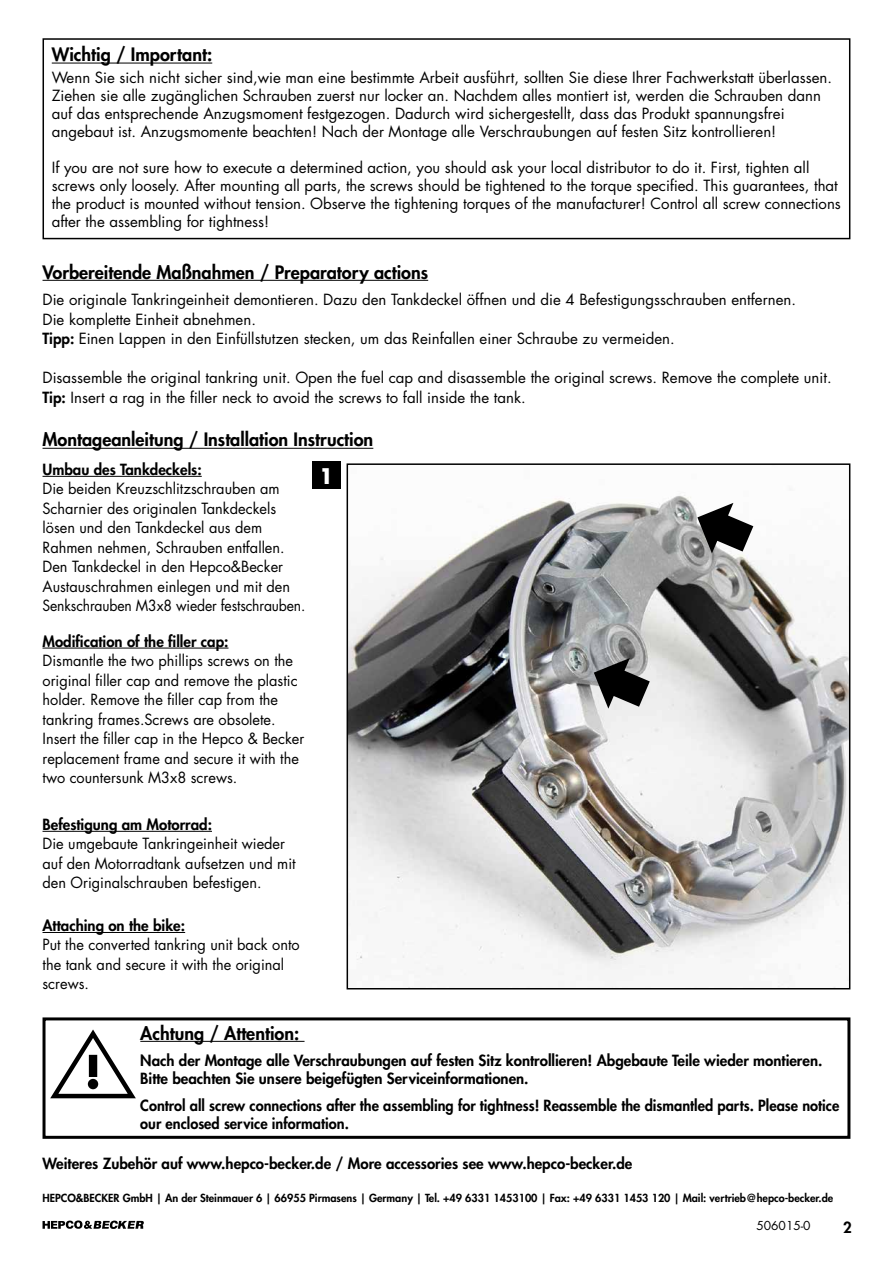
<style>
.page{position:relative;width:893px;height:1263px;background:#fff}
.page>*{position:absolute;margin:0;border:0;box-sizing:border-box;transform-origin:0 0}
.t1{font:700 21px "Futura Std";color:#fff}
.t2{font:800 18px "Futura Std";color:#000}
.t3{font:15px/19.5px "Futura Std";color:#000}
.t4{font:800 15px/18px "Futura Std";color:#000}
.t5{font:12px "Futura Std";color:#000}
.t6{font:800 10.8px "Futura Std";color:#000}
.s1{font-weight:800}
</style>
<div class="page">
<svg style="left:43px;top:1220px;width:101px;height:9px"></svg>
<hr style="left:140px;top:1041px;width:165px;height:1px;background:#000">
<div style="left:43px;top:1017px;width:807px;height:122px;border:3px solid #000"></div>
<svg style="left:46px;top:1027px;width:90px;height:73px"></svg>
<div style="left:43px;top:38px;width:807px;height:201px;border:2px solid #000"></div>
<hr style="left:52px;top:63px;width:160px;height:1px;background:#000">
<hr style="left:43px;top:280px;width:385px;height:1px;background:#000">
<hr style="left:43px;top:932px;width:142px;height:1px;background:#000">
<div style="left:312px;top:461px;width:29px;height:28px;background:#000"></div>
<hr style="left:43px;top:476px;width:159px;height:1px;background:#000">
<hr style="left:43px;top:831px;width:169px;height:1px;background:#000">
<hr style="left:43px;top:648px;width:186px;height:1px;background:#000">
<hr style="left:43px;top:448px;width:330px;height:1px;background:#000">
<img style="left:350px;top:495px;width:497px;height:490px">
<div style="left:347px;top:463px;width:503px;height:526px;border:2px solid #000"></div>
<svg style="left:594px;top:658px;width:56px;height:51px;background:#606061"></svg>
<svg style="left:697px;top:503px;width:56px;height:50px"></svg>
<p class="t2" style="left:52px;top:43px;width:162px">Wichtig / Important:</p>
<p class="t3" style="left:52px;top:69px;width:782px;line-height:18px">Wenn Sie sich nicht sicher sind,wie man eine bestimmte Arbeit ausführt, sollten Sie diese Ihrer Fachwerkstatt überlassen.<br>Ziehen sie alle zugänglichen Schrauben zuerst nur locker an. Nachdem alles montiert ist, werden die Schrauben dann auf das entsprechende Anzugsmoment festgezogen. Dadurch wird sichergestellt, dass das Produkt spannungsfrei angebaut ist. Anzugsmomente beachten! Nach der Montage alle Verschraubungen auf festen Sitz kontrollieren!</p>
<p class="t3" style="left:52px;top:159px;width:791px;line-height:18px">If you are not sure how to execute a determined action, you should ask your local distributor to do it. First, tighten all screws only loosely. After mounting all parts, the screws should be tightened to the torque specified. This guarantees, that the product is mounted without tension. Observe the tightening torques of the manufacturer! Control all screw connections after the assembling for tightness!</p>
<p class="t2" style="left:43px;top:260px;width:387px">Vorbereitende Maßnahmen / Preparatory actions</p>
<p class="t3" style="left:43px;top:290px;width:755px">Die originale Tankringeinheit demontieren. Dazu den Tankdeckel öffnen und die 4 Befestigungsschrauben entfernen.<br>Die komplette Einheit abnehmen.<br><span class="s1">Tipp:</span> Einen Lappen in den Einfüllstutzen stecken, um das Reinfallen einer Schraube zu vermeiden.</p>
<p class="t3" style="left:43px;top:368px;width:791px">Disassemble the original tankring unit. Open the fuel cap and disassemble the original screws. Remove the complete unit.<br><span class="s1">Tip:</span> Insert a rag in the filler neck to avoid the screws to fall inside the tank.</p>
<p class="t2" style="left:43px;top:428px;width:332px">Montageanleitung / Installation Instruction</p>
<p class="t4" style="left:43px;top:460px;width:161px">Umbau des Tankdeckels:</p>
<p class="t3" style="left:43px;top:479px;width:264px">Die beiden Kreuzschlitzschrauben am Scharnier des originalen Tankdeckels lösen und den Tankdeckel aus dem Rahmen nehmen, Schrauben entfallen.<br>Den Tankdeckel in den Hepco&amp;Becker Austauschrahmen einlegen und mit den Senkschrauben M3x8 wieder festschrauben.</p>
<p class="t4" style="left:43px;top:632px;width:187px">Modification of the filler cap:</p>
<p class="t3" style="left:43px;top:651px;width:263px">Dismantle the two phillips screws on the original filler cap and remove the plastic holder. Remove the filler cap from the tankring frames.Screws are obsolete.<br>Insert the filler cap in the Hepco &amp; Becker replacement frame and secure it with the two countersunk M3x8 screws.</p>
<p class="t4" style="left:43px;top:815px;width:171px">Befestigung am Motorrad:</p>
<p class="t3" style="left:43px;top:834px;width:255px">Die umgebaute Tankringeinheit wieder auf den Motorradtank aufsetzen und mit den Originalschrauben befestigen.</p>
<p class="t4" style="left:43px;top:916px;width:144px">Attaching on the bike:</p>
<p class="t3" style="left:43px;top:935px;width:259px">Put the converted tankring unit back onto the tank and secure it with the original screws.</p>
<h1 class="t1" style="left:319px;top:462px;width:16px">1</h1>
<p class="t2" style="left:140px;top:1021px;width:161px">Achtung / Attention:</p>
<p class="t4" style="left:140px;top:1051px;width:684px">Nach der Montage alle Verschraubungen auf festen Sitz kontrollieren! Abgebaute Teile wieder montieren.<br>Bitte beachten Sie unsere beigefügten Serviceinformationen.</p>
<p class="t4" style="left:140px;top:1096px;width:700px">Control all screw connections after the assembling for tightness! Reassemble the dismantled parts. Please notice our enclosed service information.</p>
<p class="t4" style="left:43px;top:1154px;width:591px">Weiteres Zubehör auf www.hepco-becker.de / More accessories see www.hepco-becker.de</p>
<p class="t6" style="left:43px;top:1191px;width:792px">HEPCO&amp;BECKER GmbH | An der Steinmauer 6 | 66955 Pirmasens | Germany | Tel. +49 6331 1453100 | Fax: +49 6331 1453 120 | Mail: vertrieb@hepco-becker.de</p>
<p class="t5" style="left:756px;top:1218px;width:56px">506015-0</p>
<p class="t4" style="left:843px;top:1218px;width:10px">2</p>
</div>
